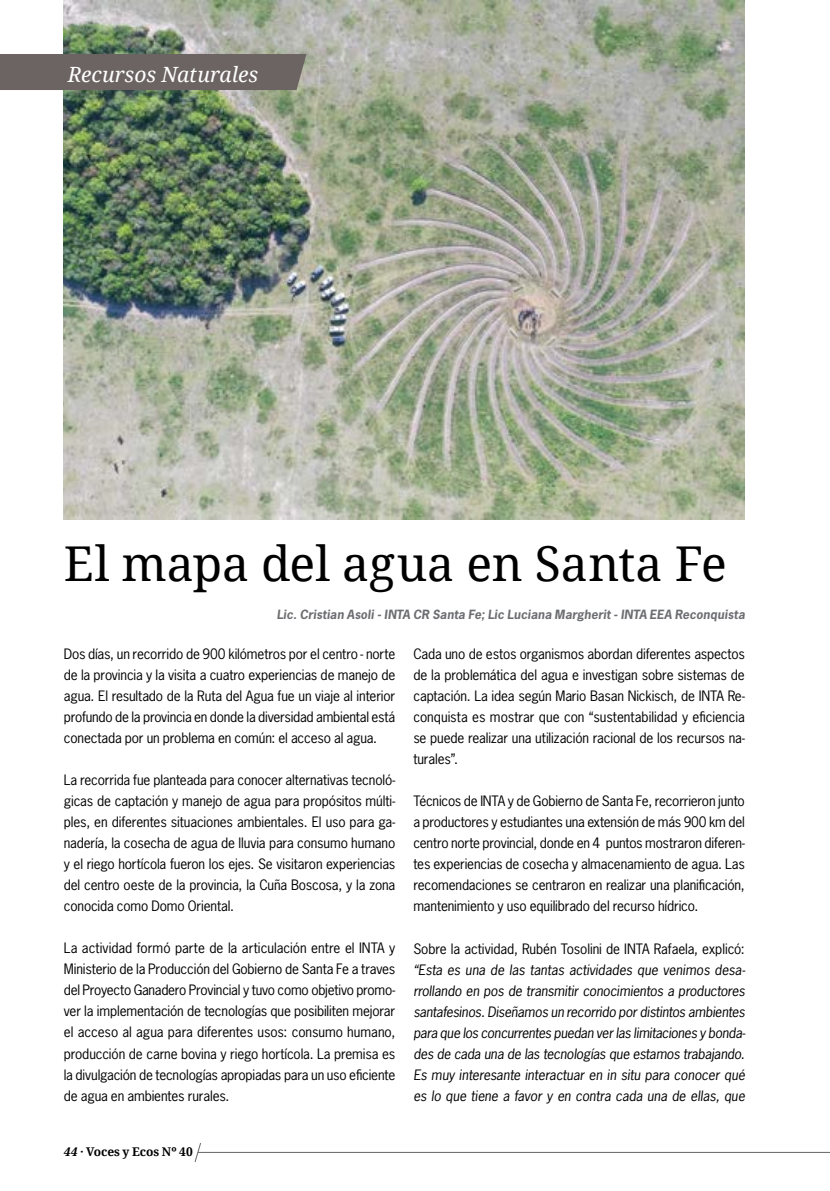
<style>
.page{position:relative;width:830px;height:1191px;background:#fff}
.page>*{position:absolute;margin:0;border:0;box-sizing:border-box;transform-origin:0 0}
.t1{font:48px "Droid Serif";color:#000}
.t2{font:italic 21px "Droid Serif";color:#fff}
.t3{font:13.5px/21px "News Gothic Std";letter-spacing:-.01em;color:#000;text-align:justify}
.t4{font:italic 13.5px/21px "News Gothic Std";color:#000;text-align:justify}
.t5{font:italic 700 12px "News Gothic Std";letter-spacing:.01em;color:#6d6e71}
.t6{font:700 12px "Droid Serif";letter-spacing:-.005em;color:#000}
.s1{font-style:italic}
</style>
<div class="page">
<hr style="left:198px;top:1151px;width:631px;height:2px;background:#6d6e71">
<svg style="left:194px;top:1143px;width:8px;height:19px"></svg>
<img style="left:64px;top:0;width:680px;height:519px">
<div style="left:0;top:54px;width:306px;height:36px;background:#6c6462"></div>
<h2 class="t2" style="left:68px;top:62px;width:191px">Recursos Naturales</h2>
<h1 class="t1" style="left:64px;top:536px;width:664px">El mapa del agua en Santa Fe</h1>
<p class="t5" style="left:276px;top:606px;width:469px">Lic. Cristian Asoli - INTA CR Santa Fe; Lic Luciana Margherit - INTA EEA Reconquista</p>
<p class="t3" style="left:64px;top:643px;width:333px">Dos días, un recorrido de 900 kilómetros por el centro - norte de la provincia y la visita a cuatro experiencias de manejo de agua. El resultado de la Ruta del Agua fue un viaje al interior profundo de la provincia en donde la diversidad ambiental está conectada por un problema en común: el acceso al agua.</p>
<p class="t3" style="left:64px;top:769px;width:333px">La recorrida fue planteada para conocer alternativas tecnoló&shy;gicas de captación y manejo de agua para propósitos múlti&shy;ples, en diferentes situaciones ambientales. El uso para ga&shy;nadería, la cosecha de agua de lluvia para consumo humano y el riego hortícola fueron los ejes. Se visitaron experiencias del centro oeste de la provincia, la Cuña Boscosa, y la zona conocida como Domo Oriental.</p>
<p class="t3" style="left:64px;top:937px;width:333px">La actividad formó parte de la articulación entre el INTA y Ministerio de la Producción del Gobierno de Santa Fe a traves del Proyecto Ganadero Provincial y tuvo como objetivo promo&shy;ver la implementación de tecnologías que posibiliten mejorar el acceso al agua para diferentes usos: consumo humano, producción de carne bovina y riego hortícola. La premisa es la divulgación de tecnologías apropiadas para un uso eficiente de agua en ambientes rurales.</p>
<p class="t6" style="left:64px;top:1145px;width:130px"><span class="s1">44</span> · Voces y Ecos Nº 40</p>
<p class="t3" style="left:413px;top:643px;width:333px">Cada uno de estos organismos abordan diferentes aspectos de la problemática del agua e investigan sobre sistemas de captación. La idea según Mario Basan Nickisch, de INTA Re&shy;conquista es mostrar que con “sustentabilidad y eficiencia se puede realizar una utilización racional de los recursos na&shy;turales”.</p>
<p class="t3" style="left:413px;top:790px;width:333px">Técnicos de INTA y de Gobierno de Santa Fe, recorrieron junto a productores y estudiantes una extensión de más 900 km del centro norte provincial, donde en 4 puntos mostraron diferen&shy;tes experiencias de cosecha y almacenamiento de agua. Las recomendaciones se centraron en realizar una planificación, mantenimiento y uso equilibrado del recurso hídrico.</p>
<p class="t3" style="left:413px;top:937px;width:333px">Sobre la actividad, Rubén Tosolini de INTA Rafaela, explicó:</p>
<p class="t4" style="left:413px;top:959px;width:333px">“Esta es una de las tantas actividades que venimos desa&shy;rrollando en pos de transmitir conocimientos a productores santafesinos. Diseñamos un recorrido por distintos ambientes para que los concurrentes puedan ver las limitaciones y bonda&shy;des de cada una de las tecnologías que estamos trabajando.<br>Es muy interesante interactuar en in situ para conocer qué es lo que tiene a favor y en contra cada una de ellas, que</p>
</div>
